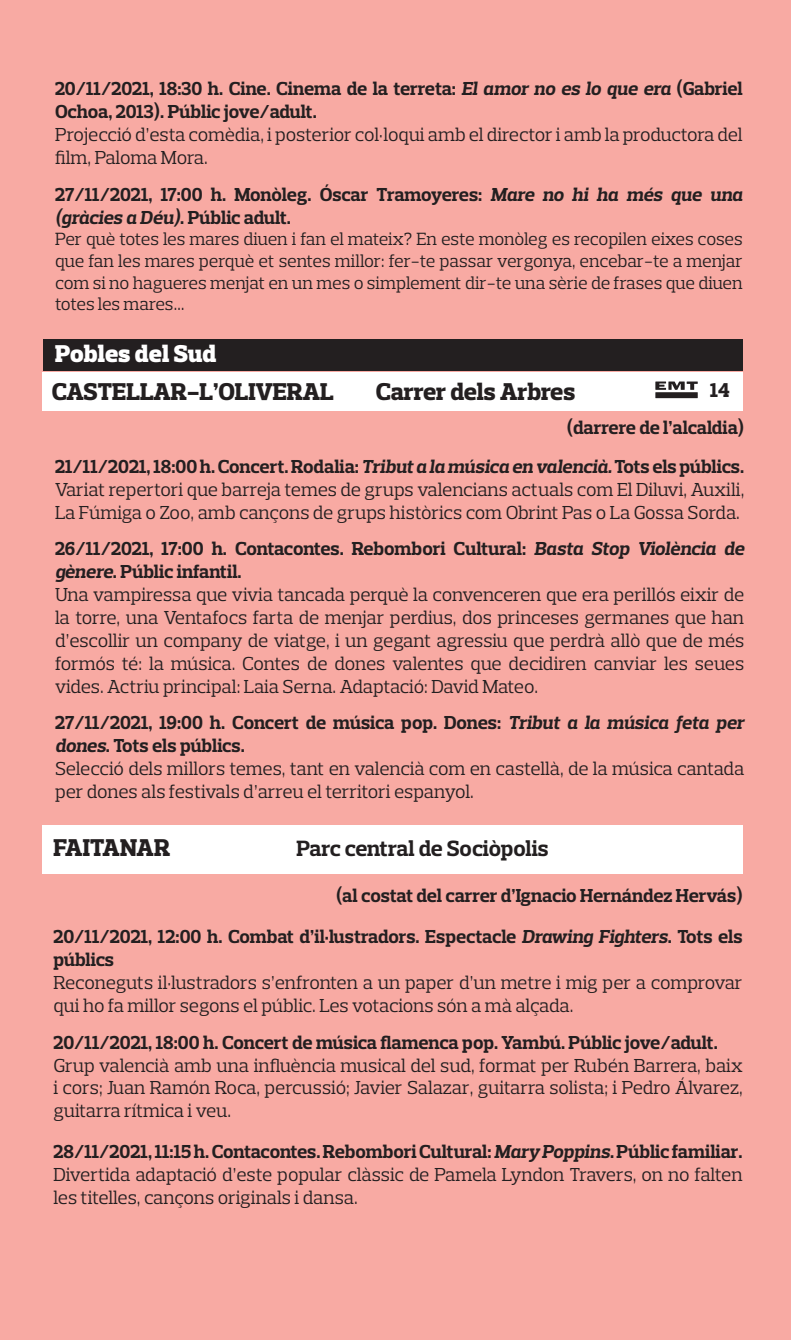
<style>
.page{position:relative;width:791px;height:1340px;background:#fff}
.page>*{position:absolute;margin:0;border:0;box-sizing:border-box;transform-origin:0 0}
.t1{font:800 24.75px "Prelo Slab";color:#231f20}
.POBLES_DEL{font:900 24.75px "Prelo Slab";letter-spacing:.005em;color:#fff}
.t2{font:700 22.5px "Prelo Slab";letter-spacing:-.01em;color:#231f20}
.POBLE{font:800 20.25px "Prelo Slab";color:#231f20}
.textos{font:19.12px/22.9px "Prelo Slab";letter-spacing:-.01em;color:#231f20}
.textos-2{font:700 19.12px/22.9px "Prelo Slab";letter-spacing:-.01em;color:#231f20}
.textos-3{font:18px/21.6px "Prelo Slab";letter-spacing:-.005em;color:#231f20;text-align:justify}
.s1{font-style:italic}
</style>
<div class="page">
<div style="left:0;top:0;width:791px;height:1339px;background:#f8aaa3"></div>
<div style="left:42px;top:372px;width:701px;height:38px;background:#fff"></div>
<div style="left:44px;top:338px;width:699px;height:32px;background:#231f20"></div>
<svg style="left:655px;top:381px;width:43px;height:17px"></svg>
<div style="left:42px;top:825px;width:701px;height:49px;background:#fff"></div>
<p class="textos-2" style="left:55px;top:77px;width:689px">20/11/2021, 18:30 h. Cine. Cinema de la terreta: <span class="s1">El amor no es lo que era</span> (Gabriel<br>Ochoa, 2013). Públic jove/adult.</p>
<p class="textos" style="left:55px;top:123px;width:689px">Projecció d’esta comèdia, i posterior col•loqui amb el director i amb la productora del film, Paloma Mora.</p>
<p class="textos-2" style="left:55px;top:183px;width:689px">27/11/2021, 17:00 h. Monòleg. Óscar Tramoyeres: <span class="s1">Mare no hi ha més que una (gràcies a Déu)</span>. Públic adult.</p>
<p class="textos-3" style="left:55px;top:228px;width:689px">Per què totes les mares diuen i fan el mateix? En este monòleg es recopilen eixes coses que fan les mares perquè et sentes millor: fer-te passar vergonya, encebar-te a menjar com si no hagueres menjat en un mes o simplement dir-te una sèrie de frases que diuen totes les mares…</p>
<p class="POBLES_DEL" style="left:55px;top:338px;width:163px">Pobles del Sud</p>
<p class="t1" style="left:52px;top:376px;width:284px">CASTELLAR-L’OLIVERAL</p>
<p class="t1" style="left:376px;top:376px;width:201px">Carrer dels Arbres</p>
<p class="POBLE" style="left:710px;top:377px;width:21px">14</p>
<p class="textos-2" style="left:567px;top:416px;width:179px">(darrere de l’alcaldia)</p>
<p class="textos-2" style="left:55px;top:454px;width:691px">21/11/2021, 18:00 h. Concert. Rodalia: <span class="s1">Tribut a la música en valencià.</span> Tots els públics.</p>
<p class="textos" style="left:55px;top:477px;width:691px">Variat repertori que barreja temes de grups valencians actuals com El Diluvi, Auxili,<br>La Fúmiga o Zoo, amb cançons de grups històrics com Obrint Pas o La Gossa Sorda.</p>
<p class="textos-2" style="left:55px;top:537px;width:691px">26/11/2021, 17:00 h. Contacontes. Rebombori Cultural: <span class="s1">Basta Stop Violència de gènere</span>. Públic infantil.</p>
<p class="textos" style="left:55px;top:583px;width:691px;text-align:justify">Una vampiressa que vivia tancada perquè la convenceren que era perillós eixir de la torre, una Ventafocs farta de menjar perdius, dos princeses germanes que han d’escollir un company de viatge, i un gegant agressiu que perdrà allò que de més formós té: la música. Contes de dones valentes que decidiren canviar les seues vides. Actriu principal: Laia Serna. Adaptació: David Mateo.</p>
<p class="textos-2" style="left:55px;top:711px;width:691px">27/11/2021, 19:00 h. Concert de música pop. Dones: <span class="s1">Tribut a la música feta per dones</span>. Tots els públics.</p>
<p class="textos" style="left:55px;top:757px;width:691px">Selecció dels millors temes, tant en valencià com en castellà, de la música cantada per dones als festivals d’arreu el territori espanyol.</p>
<p class="t1" style="left:54px;top:832px;width:118px">FAITANAR</p>
<p class="t2" style="left:296px;top:834px;width:254px">Parc central de Sociòpolis</p>
<p class="textos-2" style="left:336px;top:884px;width:408px">(al costat del carrer d’Ignacio Hernández Hervás)</p>
<p class="textos-2" style="left:53px;top:925px;width:691px">20/11/2021, 12:00 h. Combat d’il·lustradors. Espectacle <span class="s1">Drawing Fighters</span>. Tots els públics</p>
<p class="textos" style="left:53px;top:971px;width:691px">Reconeguts il·lustradors s’enfronten a un paper d’un metre i mig per a comprovar qui ho fa millor segons el públic. Les votacions són a mà alçada.</p>
<p class="textos-2" style="left:53px;top:1030px;width:666px">20/11/2021, 18:00 h. Concert de música flamenca pop. Yambú. Públic jove/adult.</p>
<p class="textos" style="left:53px;top:1053px;width:691px;text-align:justify">Grup valencià amb una influència musical del sud, format per Rubén Barrera, baix i cors; Juan Ramón Roca, percussió; Javier Salazar, guitarra solista; i Pedro Álvarez, guitarra rítmica i veu.</p>
<p class="textos-2" style="left:53px;top:1140px;width:691px">28/11/2021, 11:15 h. Contacontes. Rebombori Cultural: <span class="s1">Mary Poppins</span>. Públic familiar.</p>
<p class="textos" style="left:53px;top:1163px;width:691px">Divertida adaptació d’este popular clàssic de Pamela Lyndon Travers, on no falten les titelles, cançons originals i dansa.</p>
</div>
